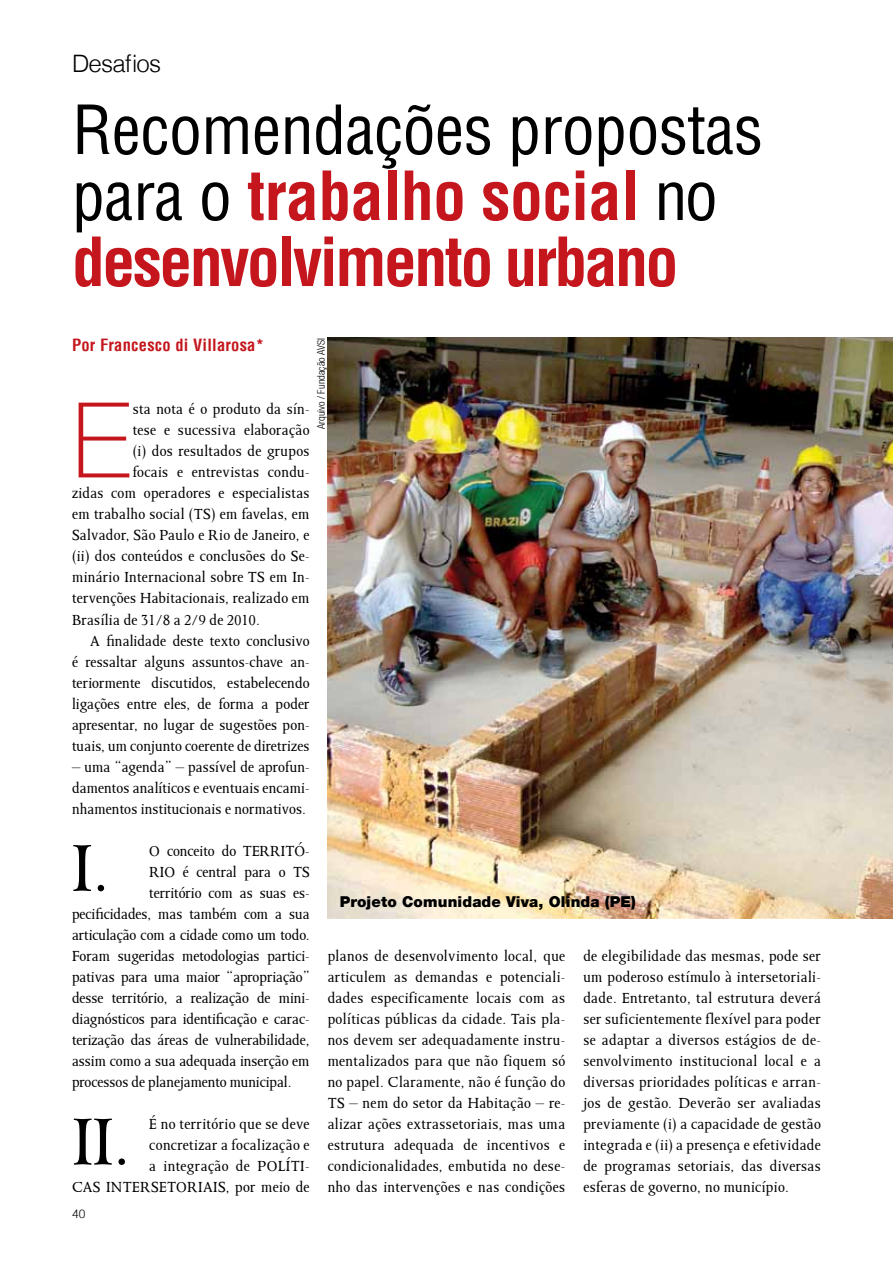
<style>
.page{position:relative;width:893px;height:1263px;background:#fff}
.page>*{position:absolute;margin:0;border:0;box-sizing:border-box;transform-origin:0 0}
.t1{font:100 104.7px "Helvetica Neue CE";color:#c4161c}
.t2{font:75px "Octavian";color:#000}
.t3{font:700 condensed 66px/66px "Helvetica LT";letter-spacing:-.04em;color:#c4161c}
.t4{font:300 24px "Helvetica LT";letter-spacing:-.03em;color:#000}
.t5{font:16.5px/21px "Octavian";letter-spacing:.01em;color:#000;text-align:justify}
.t6{font:700 condensed 16.5px "Helvetica LT";letter-spacing:.015em;color:#c4161c}
.t7{font:900 15px "Helvetica Neue LT";letter-spacing:.01em;color:#000}
.t8{font:300 12px "Helvetica LT";color:#000}
.t9{font:300 condensed 10.5px "Helvetica Neue LT";color:#000}
.s1{font-weight:400;color:#000}
</style>
<div class="page">
<img style="left:328px;top:338px;width:565px;height:580px">
<h3 class="t4" style="left:72px;top:49px;width:91px">Desafios</h3>
<h3 class="t3" style="left:72px;top:97px;width:693px"><span class="s1">Recomendações propostas para o</span> trabalho social <span class="s1">no </span>desenvolvimento urbano</h3>
<p class="t6" style="left:72px;top:335px;width:194px">Por Francesco di Villarosa*</p>
<p class="t9" style="left:315px;top:429px;width:92px;rotate:-90deg">Arquivo / Fundação AVSI</p>
<h1 class="t1" style="left:72px;top:379px;width:60px">E</h1>
<p class="t5" style="left:133px;top:398px;width:178px">sta nota é o produto da sín-</p>
<p class="t5" style="left:133px;top:419px;width:178px">tese e sucessiva elaboração</p>
<p class="t5" style="left:133px;top:440px;width:178px">(i) dos resultados de grupos</p>
<p class="t5" style="left:133px;top:461px;width:178px">focais e entrevistas condu-</p>
<p class="t5" style="left:72px;top:482px;width:239px">zidas com operadores e especialistas</p>
<p class="t5" style="left:72px;top:503px;width:239px">em trabalho social (TS) em favelas, em</p>
<p class="t5" style="left:72px;top:524px;width:239px">Salvador, São Paulo e Rio de Janeiro, e</p>
<p class="t5" style="left:72px;top:545px;width:239px">(ii) dos conteúdos e conclusões do Se-</p>
<p class="t5" style="left:72px;top:566px;width:239px">minário Internacional sobre TS em In-</p>
<p class="t5" style="left:72px;top:587px;width:239px">tervenções Habitacionais, realizado em</p>
<p class="t5" style="left:72px;top:608px;width:189px">Brasília de 31/8 a 2/9 de 2010.</p>
<p class="t5" style="left:90px;top:629px;width:221px">A finalidade deste texto conclusivo</p>
<p class="t5" style="left:72px;top:650px;width:239px">é ressaltar alguns assuntos-chave an-</p>
<p class="t5" style="left:72px;top:671px;width:239px">teriormente discutidos, estabelecendo</p>
<p class="t5" style="left:72px;top:692px;width:239px">ligações entre eles, de forma a poder</p>
<p class="t5" style="left:72px;top:713px;width:239px">apresentar, no lugar de sugestões pon-</p>
<p class="t5" style="left:72px;top:734px;width:239px">tuais, um conjunto coerente de diretrizes</p>
<p class="t5" style="left:72px;top:755px;width:239px">– uma “agenda” – passível de aprofun&shy;damentos analíticos e eventuais encami&shy;nhamentos institucionais e normativos.</p>
<p class="t5" style="left:149px;top:839px;width:104px">O conceito do territ</p>
<p class="t5" style="left:295px;top:839px;width:17px">ó-</p>
<p class="t5" style="left:149px;top:860px;width:10px">rio</p>
<p class="t5" style="left:183px;top:860px;width:128px">é central para o TS</p>
<p class="t5" style="left:149px;top:881px;width:162px">território com as suas es-</p>
<p class="t5" style="left:72px;top:902px;width:239px">pecificidades, mas também com a sua</p>
<p class="t5" style="left:72px;top:924px;width:239px">articulação com a cidade como um todo.</p>
<p class="t5" style="left:72px;top:945px;width:239px">Foram sugeridas metodologias partici-</p>
<p class="t5" style="left:72px;top:966px;width:239px">pativas para uma maior “apropriação”</p>
<p class="t5" style="left:72px;top:987px;width:239px">desse território, a realização de mini-</p>
<p class="t5" style="left:72px;top:1008px;width:239px">diagnósticos para identificação e carac-</p>
<p class="t5" style="left:72px;top:1029px;width:239px">terização das áreas de vulnerabilidade,</p>
<p class="t5" style="left:72px;top:1050px;width:239px">assim como a sua adequada inserção em</p>
<p class="t5" style="left:72px;top:1071px;width:221px">processos de planejamento municipal.</p>
<p class="t5" style="left:149px;top:1113px;width:162px">É no território que se deve concretizar a focalização e a integração de políti</p>
<h2 class="t2" style="left:72px;top:822px;width:39px">I.</h2>
<p class="t7" style="left:340px;top:892px;width:298px">Projeto Comunidade Viva, Olinda (PE)</p>
<p class="t5" style="left:328px;top:945px;width:239px">planos de desenvolvimento local, que articulem as demandas e potenciali&shy;dades especificamente locais com as políticas públicas da cidade. Tais pla&shy;nos devem ser adequadamente instru&shy;mentalizados para que não fiquem só no papel. Claramente, não é função do TS – nem do setor da Habitação – re&shy;alizar ações extrassetoriais, mas uma estrutura adequada de incentivos e condicionalidades, embutida no dese&shy;nho das intervenções e nas condições</p>
<p class="t5" style="left:583px;top:945px;width:239px">de elegibilidade das mesmas, pode ser um poderoso estímulo à intersetoriali&shy;dade. Entretanto, tal estrutura deverá ser suficientemente flexível para poder se adaptar a diversos estágios de de&shy;senvolvimento institucional local e a diversas prioridades políticas e arran&shy;jos de gestão. Deverão ser avaliadas previamente (i) a capacidade de gestão integrada e (ii) a presença e efetividade de programas setoriais, das diversas esferas de governo, no município.</p>
<h2 class="t2" style="left:73px;top:1096px;width:59px">II.</h2>
<p class="t5" style="left:305px;top:1155px;width:6px">-</p>
<p class="t5" style="left:72px;top:1176px;width:11px">cas</p>
<p class="t5" style="left:106px;top:1176px;width:10px">intersetoriais</p>
<p class="t5" style="left:226px;top:1176px;width:85px">, por meio de</p>
<p class="t8" style="left:72px;top:1206px;width:15px">40</p>
</div>
